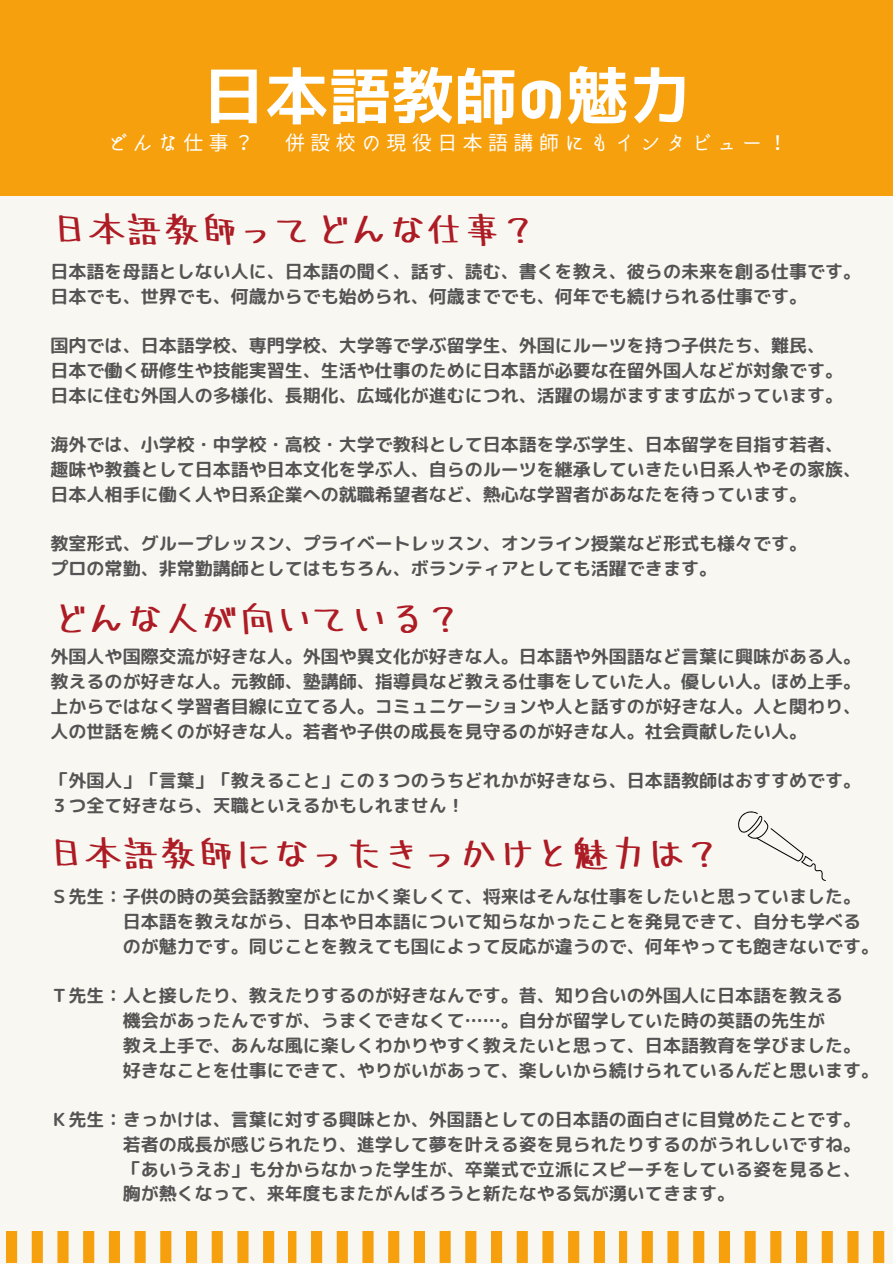
<style>
.page{position:relative;width:893px;height:1264px;background:#fff}
.page>*{position:absolute;margin:0;border:0;box-sizing:border-box;transform-origin:0 0}
.t1{font:62.85px "Nico Kaku";color:#fff}
.t2{font:37.5px "Mushin";color:#ad1b24}
.t3{font:19.8px "irohakaku C";letter-spacing:.28em;color:#fff}
.t4{font:18px/24.8px "rounded mplus 1 p bold";color:#545454}
</style>
<div class="page">
<div style="left:0;top:0;width:892px;height:1263px;background:#f8f7f2"></div>
<div style="left:0;top:0;width:892px;height:195px;background:#f7a00d"></div>
<svg style="left:6px;top:1231px;width:269px;height:31px"></svg>
<svg style="left:289px;top:1231px;width:316px;height:31px"></svg>
<svg style="left:619px;top:1231px;width:266px;height:31px"></svg>
<svg style="left:738px;top:811px;width:88px;height:70px"></svg>
<p class="t1" style="left:202px;top:64px;width:490px">日本語教師の魅力</p>
<p class="t3" style="left:285px;top:128px;width:504px">併設校の現役日本語講師にもインタビュー！</p>
<p class="t3" style="left:107px;top:128px;width:148px">どんな仕事？</p>
<p class="t2" style="left:51px;top:210px;width:489px">日本語教師ってどんな仕事？</p>
<h2 class="t4" style="left:51px;top:259px;width:812px">日本語を母語としない人に、日本語の聞く、話す、読む、書くを教え、彼らの未来を創る仕事です。</h2>
<p class="t4" style="left:51px;top:283px;width:758px">日本でも、世界でも、何歳からでも始められ、何歳まででも、何年でも続けられる仕事です。</p>
<h1 class="t4" style="left:51px;top:333px;width:776px">国内では、日本語学校、専門学校、大学等で学ぶ留学生、外国にルーツを持つ子供たち、難民、</h1>
<h4 class="t4" style="left:51px;top:358px;width:794px">日本で働く研修生や技能実習生、生活や仕事のために日本語が必要な在留外国人などが対象です。</h4>
<h2 class="t4" style="left:51px;top:382px;width:794px">日本に住む外国人の多様化、長期化、広域化が進むにつれ、活躍の場がますます広がっています。</h2>
<p class="t4" style="left:51px;top:432px;width:794px">海外では、小学校・中学校・高校・大学で教科として日本語を学ぶ学生、日本留学を目指す若者、</p>
<p class="t4" style="left:51px;top:457px;width:812px">趣味や教養として日本語や日本文化を学ぶ人、自らのルーツを継承していきたい日系人やその家族、</p>
<p class="t4" style="left:51px;top:481px;width:758px">日本人相手に働く人や日系企業への就職希望者など、熱心な学習者があなたを待っています。</p>
<p class="t4" style="left:51px;top:531px;width:758px">教室形式、グループレッスン、プライベートレッスン、オンライン授業など形式も様々です。</p>
<p class="t4" style="left:51px;top:556px;width:668px">プロの常勤、非常勤講師としてはもちろん、ボランティアとしても活躍できます。</p>
<p class="t2" style="left:51px;top:598px;width:414px">どんな人が向いている？</p>
<p class="t4" style="left:51px;top:644px;width:812px">外国人や国際交流が好きな人。外国や異文化が好きな人。日本語や外国語など言葉に興味がある人。教えるのが好きな人。元教師、塾講師、指導員など教える仕事をしていた人。優しい人。ほめ上手。</p>
<p class="t4" style="left:51px;top:693px;width:812px">上からではなく学習者目線に立てる人。コミュニケーションや人と話すのが好きな人。人と関わり、人の世話を焼くのが好きな人。若者や子供の成長を見守るのが好きな人。社会貢献したい人。</p>
<p class="t4" style="left:51px;top:768px;width:812px">「外国人」「言葉」「教えること」この３つのうちどれかが好きなら、日本語教師はおすすめです。<br>３つ全て好きなら、天職といえるかもしれません！</p>
<h3 class="t2" style="left:47px;top:833px;width:676px">日本語教師になったきっかけと魅力は？</h3>
<p class="t4" style="left:123px;top:884px;width:758px;text-indent:-72px">Ｓ先生：子供の時の英会話教室がとにかく楽しくて、将来はそんな仕事をしたいと思っていました。日本語を教えながら、日本や日本語について知らなかったことを発見できて、自分も学べるのが魅力です。同じことを教えても国によって反応が違うので、何年やっても飽きないです。</p>
<h3 class="t4" style="left:123px;top:983px;width:758px;text-indent:-72px">Ｔ先生：人と接したり、教えたりするのが好きなんです。昔、知り合いの外国人に日本語を教える<br>機会があったんですが、うまくできなくて……。自分が留学していた時の英語の先生が<br>教え上手で、あんな風に楽しくわかりやすく教えたいと思って、日本語教育を学びました。好きなことを仕事にできて、やりがいがあって、楽しいから続けられているんだと思います。</h3>
<h3 class="t4" style="left:123px;top:1106px;width:740px;text-align:justify;text-indent:-72px">Ｋ先生：きっかけは、言葉に対する興味とか、外国語としての日本語の面白さに目覚めたことです。若者の成長が感じられたり、進学して夢を叶える姿を見られたりするのがうれしいですね。「あいうえお」も分からなかった学生が、卒業式で立派にスピーチをしている姿を見ると、胸が熱くなって、来年度もまたがんばろうと新たなやる気が湧いてきます。</h3>
</div>
